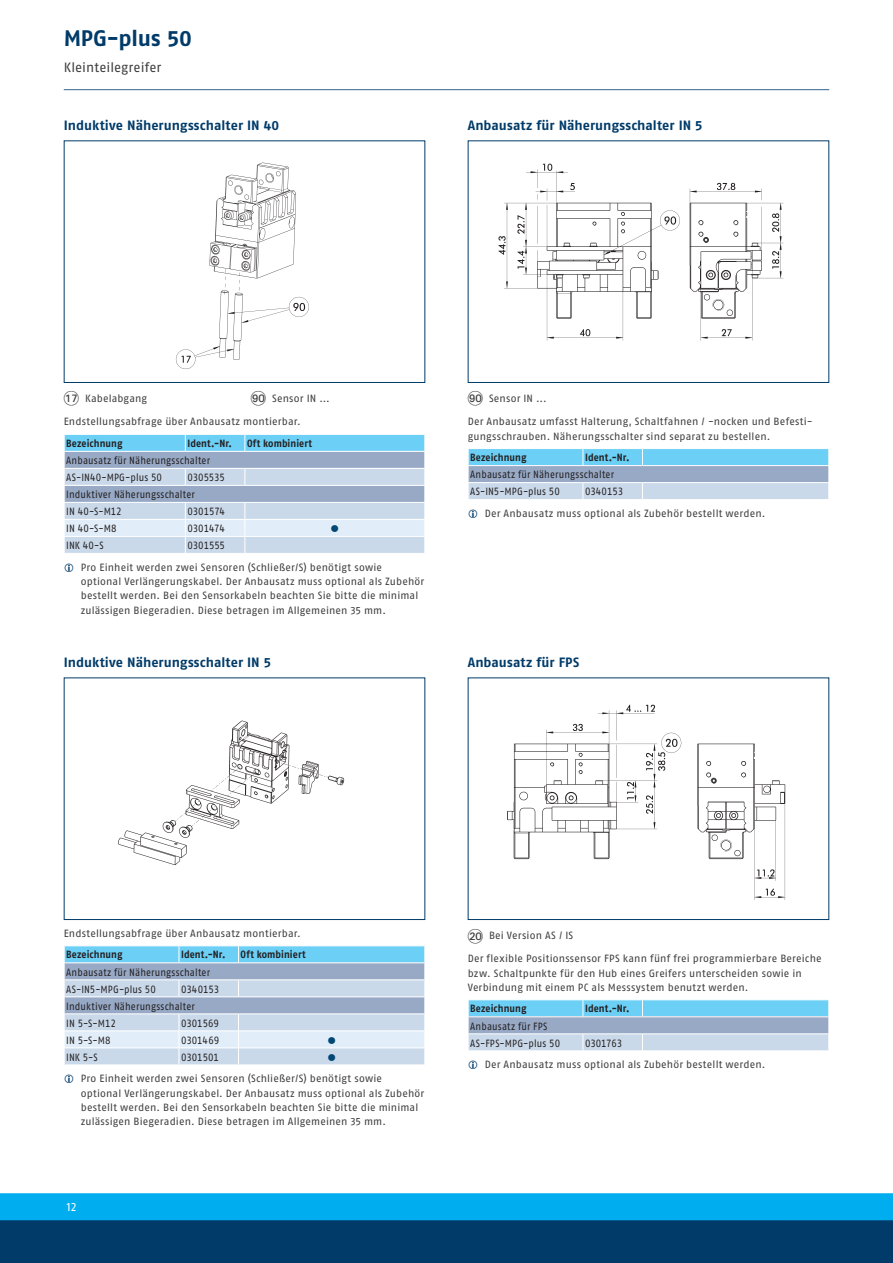
<style>
.page{position:relative;width:893px;height:1263px;background:#fff}
.page>*{position:absolute;margin:0;border:0;box-sizing:border-box;transform-origin:0 0}
.t1{font:700 22.5px "SCHUNK Fago Pro";letter-spacing:-.01em;color:#003b69}
.t2{font:700 13.5px "SCHUNK Fago Pro";letter-spacing:.005em;color:#003b69}
.t3{font:13.5px "SCHUNK Fago Pro";color:#3e3e3f}
.t4{font:12px "SCHUNK Fago Pro";color:#fff}
.t5{font:10.5px/14.2px "SCHUNK Fago Pro";letter-spacing:.015em;color:#3e3e3f}
.t6{font:10.5px/17px "SCHUNK Fago Pro";letter-spacing:.01em;color:#231f20;scale:.9 1}
.t7{font:700 10.5px "SCHUNK Fago Pro";letter-spacing:.01em;color:#231f20;scale:.9 1}
.t8{font:10.5px "SCHUNK Fago Pro";letter-spacing:-.015em;color:#231f20;scale:.9 1}
.t9{font:10.5px "SCHUNK Fago Pro";letter-spacing:-.02em;color:#231f20;scale:.9 1}
.t10{font:10.5px "SCHUNK Fago Pro";color:#004775}
.s1{font-family:"Deco Numbers LH Circle";font-size:15px}
</style>
<div class="page">
<div style="left:0;top:1202px;width:893px;height:61px;background:#003b69"></div>
<div style="left:0;top:1193px;width:893px;height:27px;background:#00aeef"></div>
<hr style="left:64px;top:89px;width:765px;height:1px;background:#35628d">
<div style="left:64px;top:140px;width:361px;height:243px;border:1px solid #003b69"></div>
<img style="left:175px;top:162px;width:134px;height:207px">
<svg style="left:64px;top:434px;width:361px;height:119px;background:#b5cfe4"></svg>
<hr style="left:64px;top:502px;width:121px;height:1px;background:#fff">
<hr style="left:185px;top:502px;width:60px;height:1px;background:#fff">
<hr style="left:245px;top:502px;width:180px;height:1px;background:#fff">
<div style="left:468px;top:140px;width:361px;height:243px;border:1px solid #003b69"></div>
<img style="left:498px;top:163px;width:286px;height:178px">
<svg style="left:468px;top:449px;width:361px;height:50px;background:#9cc7e2"></svg>
<hr style="left:468px;top:482px;width:115px;height:1px;background:#fff">
<hr style="left:583px;top:482px;width:59px;height:1px;background:#fff">
<hr style="left:642px;top:482px;width:187px;height:1px;background:#fff">
<div style="left:64px;top:677px;width:361px;height:243px;border:1px solid #003b69"></div>
<img style="left:118px;top:720px;width:227px;height:146px">
<svg style="left:64px;top:946px;width:361px;height:119px;background:#b6cfe4"></svg>
<hr style="left:64px;top:1013px;width:115px;height:1px;background:#fff">
<hr style="left:179px;top:1013px;width:59px;height:1px;background:#fff">
<hr style="left:238px;top:1013px;width:187px;height:1px;background:#fff">
<div style="left:468px;top:677px;width:361px;height:243px;border:1px solid #003b69"></div>
<img style="left:507px;top:704px;width:279px;height:196px">
<svg style="left:468px;top:1000px;width:361px;height:51px;background:#9fc8e3"></svg>
<hr style="left:468px;top:1033px;width:115px;height:1px;background:#fff">
<hr style="left:583px;top:1033px;width:59px;height:1px;background:#fff">
<hr style="left:642px;top:1033px;width:187px;height:1px;background:#fff">
<h1 class="t1" style="left:64px;top:24px;width:130px">MPG-plus 50</h1>
<p class="t3" style="left:64px;top:60px;width:99px">Kleinteilegreifer</p>
<p class="t2" style="left:64px;top:117px;width:217px">Induktive Näherungsschalter IN 40</p>
<p class="t2" style="left:468px;top:117px;width:236px">Anbausatz für Näherungsschalter IN 5</p>
<p class="t5" style="left:64px;top:391px;width:85px"><span class="s1">AQ</span> Kabelabgang</p>
<p class="t5" style="left:251px;top:391px;width:80px"><span class="s1">IT</span> Sensor IN ...</p>
<p class="t5" style="left:64px;top:415px;width:239px">Endstellungsabfrage über Anbausatz montierbar.</p>
<p class="t7" style="left:66px;top:437px;width:64px">Bezeichnung</p>
<p class="t7" style="left:187px;top:437px;width:51px">Ident.-Nr.</p>
<p class="t7" style="left:247px;top:437px;width:74px">Oft kombiniert</p>
<p class="t6" style="left:66px;top:452px;width:161px">Anbausatz für Näherungsschalter<br>AS-IN40-MPG-plus 50</p>
<p class="t6" style="left:66px;top:469px;width:178px;text-indent:121px">0305535<br>Induktiver Näherungsschalter<br>IN 40-S-M12</p>
<p class="t8" style="left:187px;top:505px;width:43px">0301574</p>
<p class="t6" style="left:66px;top:520px;width:57px">IN 40-S-M8</p>
<p class="t9" style="left:187px;top:522px;width:43px">0301474</p>
<p class="t10" style="left:331px;top:522px;width:10px">●</p>
<p class="t6" style="left:66px;top:537px;width:43px">INK 40-S</p>
<p class="t8" style="left:187px;top:539px;width:43px">0301555</p>
<p class="t5" style="left:81px;top:560px;width:345px">Pro Einheit werden zwei Sensoren (Schließer/S) benötigt sowie optional Verlängerungskabel. Der Anbausatz muss optional als Zubehör bestellt werden. Bei den Sensorkabeln beachten Sie bitte die minimal zulässigen Biegeradien. Diese betragen im Allgemeinen 35 mm.</p>
<p class="t2" style="left:64px;top:654px;width:209px">Induktive Näherungsschalter IN 5</p>
<p class="t5" style="left:468px;top:391px;width:80px"><span class="s1">IT</span> Sensor IN ...</p>
<p class="t5" style="left:468px;top:415px;width:346px">Der Anbausatz umfasst Halterung, Schaltfahnen / -nocken und Befesti&shy;gungsschrauben. Näherungsschalter sind separat zu bestellen.</p>
<p class="t7" style="left:470px;top:451px;width:64px">Bezeichnung</p>
<p class="t7" style="left:585px;top:451px;width:51px">Ident.-Nr.</p>
<p class="t6" style="left:470px;top:466px;width:161px">Anbausatz für Näherungsschalter<br>AS-IN5-MPG-plus 50</p>
<p class="t6" style="left:585px;top:483px;width:44px">0340153</p>
<p class="t5" style="left:485px;top:506px;width:282px">Der Anbausatz muss optional als Zubehör bestellt werden.</p>
<p class="t2" style="left:468px;top:654px;width:113px">Anbausatz für FPS</p>
<p class="t5" style="left:64px;top:926px;width:239px">Endstellungsabfrage über Anbausatz montierbar.</p>
<p class="t7" style="left:66px;top:948px;width:64px">Bezeichnung</p>
<p class="t7" style="left:181px;top:948px;width:51px">Ident.-Nr.</p>
<p class="t7" style="left:241px;top:948px;width:74px">Oft kombiniert</p>
<p class="t6" style="left:66px;top:963px;width:161px">Anbausatz für Näherungsschalter<br>AS-IN5-MPG-plus 50</p>
<p class="t6" style="left:66px;top:980px;width:171px;text-indent:115px">0340153<br>Induktiver Näherungsschalter<br>IN 5-S-M12</p>
<p class="t6" style="left:181px;top:1014px;width:44px">0301569</p>
<p class="t6" style="left:66px;top:1031px;width:51px">IN 5-S-M8</p>
<p class="t6" style="left:181px;top:1031px;width:44px">0301469</p>
<p class="t10" style="left:327px;top:1033px;width:10px">●</p>
<p class="t6" style="left:66px;top:1048px;width:36px">INK 5-S</p>
<p class="t6" style="left:181px;top:1048px;width:44px">0301501</p>
<p class="t10" style="left:327px;top:1050px;width:10px">●</p>
<p class="t5" style="left:81px;top:1071px;width:345px">Pro Einheit werden zwei Sensoren (Schließer/S) benötigt sowie optional Verlängerungskabel. Der Anbausatz muss optional als Zubehör bestellt werden. Bei den Sensorkabeln beachten Sie bitte die minimal zulässigen Biegeradien. Diese betragen im Allgemeinen 35 mm.</p>
<p class="t4" style="left:67px;top:1199px;width:11px">12</p>
<p class="t5" style="left:468px;top:928px;width:107px"><span class="s1">BT</span> Bei Version AS / IS</p>
<p class="t5" style="left:468px;top:951px;width:355px">Der flexible Positionssensor FPS kann fünf frei programmierbare Bereiche bzw. Schaltpunkte für den Hub eines Greifers unterscheiden sowie in<br>Verbindung mit einem PC als Messsystem benutzt werden.</p>
<p class="t7" style="left:470px;top:1002px;width:64px">Bezeichnung</p>
<p class="t7" style="left:585px;top:1002px;width:51px">Ident.-Nr.</p>
<p class="t6" style="left:470px;top:1017px;width:101px">Anbausatz für FPS<br>AS-FPS-MPG-plus 50</p>
<p class="t9" style="left:585px;top:1036px;width:43px">0301763</p>
<p class="t5" style="left:485px;top:1057px;width:282px">Der Anbausatz muss optional als Zubehör bestellt werden.</p>
</div>
